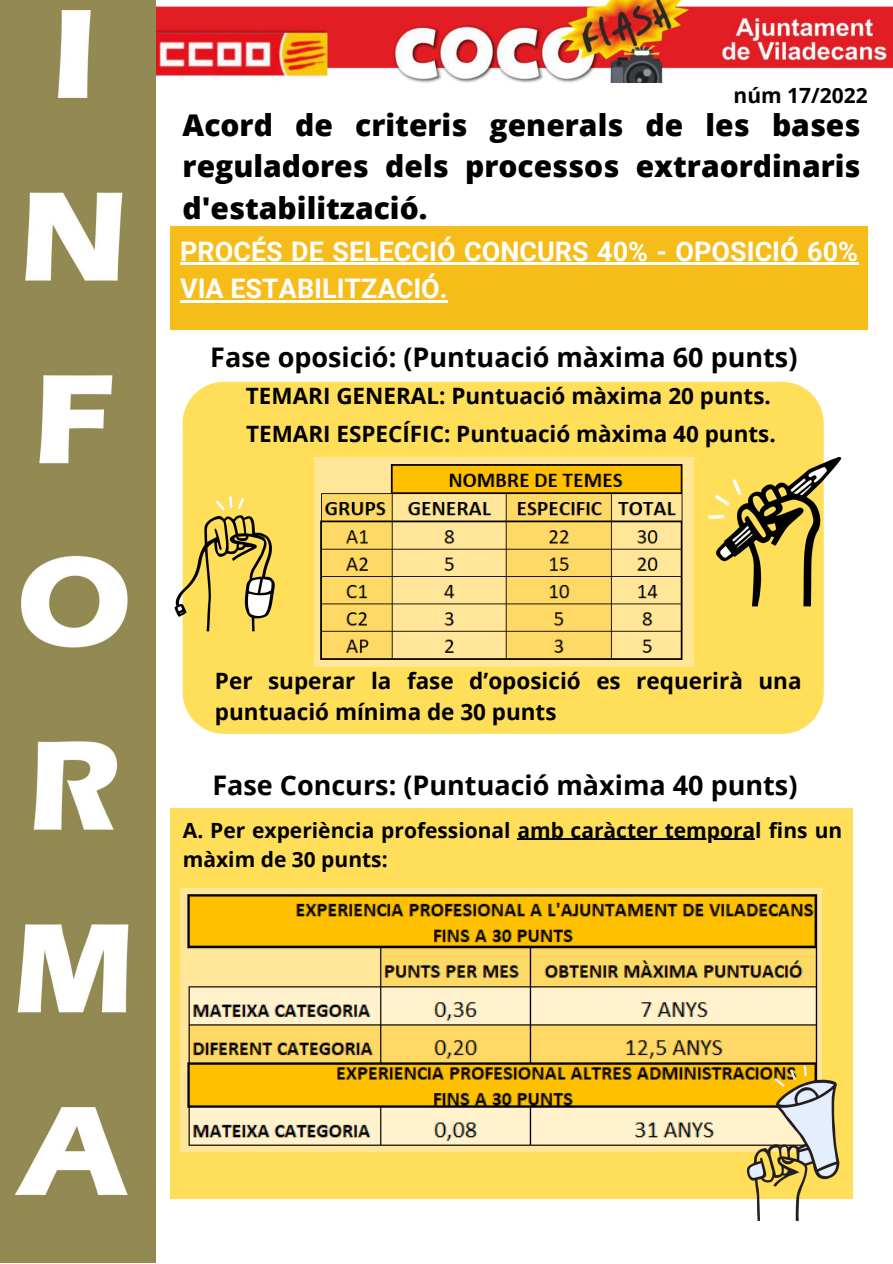
<style>
.page{position:relative;width:893px;height:1264px;background:#fff}
.page>*{position:absolute;margin:0;border:0;box-sizing:border-box;transform-origin:0 0}
.t1{font:800 30px/41.5px "Open Sans";color:#000;text-align:justify}
.t2{font:700 27px "Open Sans";color:#000}
.t3{font:700 27px/37px "Roboto";color:#fff}
.t4{font:700 22.5px/38.2px "Open Sans";color:#000}
.t5{font:700 21px/29.2px "Open Sans";color:#000}
</style>
<div class="page">
<img style="left:155px;top:0;width:737px;height:82px">
<img style="left:0;top:0;width:155px;height:1262px">
<div style="left:183px;top:382px;width:640px;height:351px;background:#ffde59"></div>
<img style="left:151px;top:488px;width:152px;height:149px">
<img style="left:690px;top:420px;width:152px;height:203px">
<div style="left:170px;top:226px;width:697px;height:103px;background:#f6bc1a"></div>
<img style="left:314px;top:458px;width:379px;height:209px">
<div style="left:170px;top:808px;width:682px;height:390px;background:#ffde59"></div>
<img style="left:180px;top:888px;width:641px;height:263px">
<img style="left:730px;top:1052px;width:120px;height:169px">
<hr style="left:180px;top:263px;width:678px;height:2px;background:#fff">
<hr style="left:180px;top:300px;width:268px;height:2px;background:#fff">
<hr style="left:517px;top:838px;width:238px;height:1px;background:#000">
<p class="t5" style="left:733px;top:80px;width:136px">núm 17/2022</p>
<h1 class="t1" style="left:183px;top:103px;width:679px">Acord de criteris generals de les bases reguladores dels processos extraordinaris d'estabilització.</h1>
<p class="t3" style="left:180px;top:233px;width:679px">PROCÉS DE SELECCIÓ CONCURS 40% - OPOSICIÓ 60%<br>VIA ESTABILITZACIÓ.</p>
<p class="t2" style="left:210px;top:338px;width:588px">Fase oposició: (Puntuació màxima 60 punts)</p>
<p class="t4" style="left:246px;top:376px;width:531px">TEMARI GENERAL: Puntuació màxima 20 punts.<br>TEMARI ESPECÍFIC: Puntuació màxima 40 punts.</p>
<p class="t4" style="left:215px;top:664px;width:588px;line-height:31.5px">Per superar la fase d’oposició es requerirà una puntuació mínima de 30 punts</p>
<p class="t2" style="left:212px;top:766px;width:586px">Fase Concurs: (Puntuació màxima 40 punts)</p>
<p class="t5" style="left:183px;top:814px;width:660px">A. Per experiència professional amb caràcter temporal fins un màxim de 30 punts:</p>
</div>
